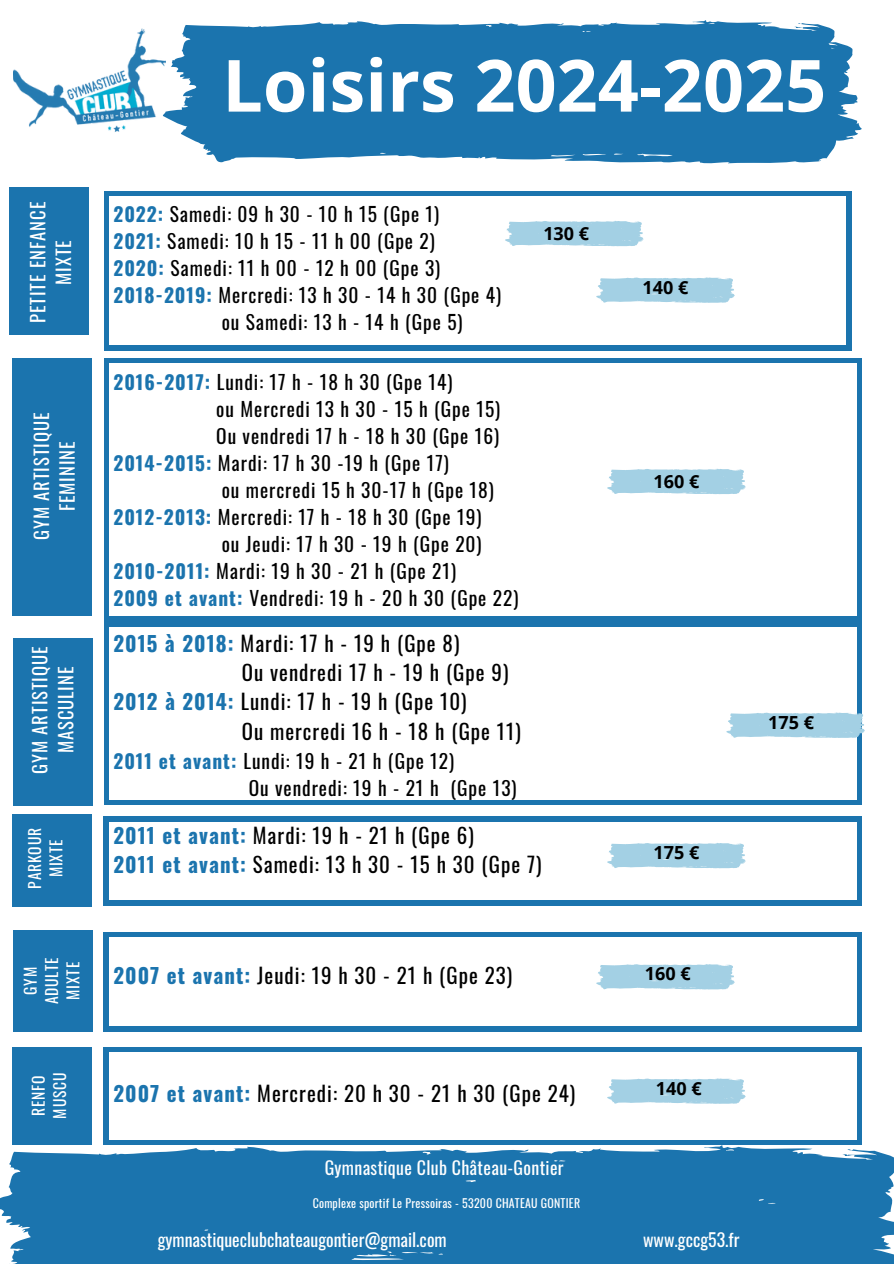
<style>
.page{position:relative;width:894px;height:1264px;background:#fff}
.page>*{position:absolute;margin:0;border:0;box-sizing:border-box;transform-origin:0 0}
.t1{font:700 72px "Open Sans";color:#fff}
.t2{font:57.15px "Oswald";letter-spacing:.05em;color:#fff}
.t3{font:20.85px/29.2px "Oswald";letter-spacing:.05em;color:#000}
.t4{font:19.35px/27px "Oswald";letter-spacing:.05em;color:#000}
.t5{font:18.6px/26px "Oswald";letter-spacing:.05em;color:#fff;text-align:center}
.t6{font:700 18px "Open Sans";color:#000}
.t7{font:17.85px "Oswald";color:#fff}
.t8{font:17.85px "Oswald";letter-spacing:.02em;color:#fff}
.t9{font:15.6px "Oswald";letter-spacing:.05em;color:#fff}
.t10{font:11.85px "Oswald";letter-spacing:.02em;color:#fff}
.s1{font-weight:700;color:#1b74ae}
</style>
<div class="page">
<svg style="left:165px;top:20px;width:670px;height:105px;fill:#1b74ae"></svg>
<div style="left:9px;top:187px;width:80px;height:147px;background:#1b74ae"></div>
<div style="left:104px;top:191px;width:747px;height:159px;background:#1b74ae"></div>
<div style="left:109px;top:196px;width:736px;height:149px;background:#fff"></div>
<svg style="left:0;top:1145px;width:893px;height:118px;background:#2a7db3"></svg>
<img style="left:13px;top:28px;width:152px;height:104px">
<div style="left:12px;top:358px;width:80px;height:257px;background:#1b74ae"></div>
<div style="left:13px;top:930px;width:80px;height:101px;background:#1b74ae"></div>
<div style="left:104px;top:358px;width:757px;height:263px;background:#1b74ae"></div>
<div style="left:109px;top:363px;width:746px;height:253px;background:#fff"></div>
<svg style="left:505px;top:221px;width:138px;height:25px;background:#abd4e6"></svg>
<svg style="left:181px;top:38px;width:680px;height:126px;background:#2a7db3"></svg>
<svg style="left:596px;top:277px;width:138px;height:26px;background:#aed5e7"></svg>
<div style="left:104px;top:621px;width:757px;height:184px;background:#1b74ae"></div>
<div style="left:109px;top:627px;width:746px;height:172px;background:#fff"></div>
<svg style="left:726px;top:712px;width:138px;height:26px;background:#acd4e6"></svg>
<svg style="left:607px;top:468px;width:138px;height:26px;background:#aed5e7"></svg>
<div style="left:13px;top:637px;width:80px;height:168px;background:#1b74ae"></div>
<div style="left:104px;top:816px;width:757px;height:89px;background:#1b74ae"></div>
<div style="left:109px;top:822px;width:746px;height:78px;background:#fff"></div>
<div style="left:12px;top:814px;width:80px;height:93px;background:#1b74ae"></div>
<svg style="left:607px;top:843px;width:138px;height:25px;background:#abd4e6"></svg>
<div style="left:104px;top:932px;width:757px;height:99px;background:#1b74ae"></div>
<div style="left:109px;top:937px;width:746px;height:88px;background:#fff"></div>
<svg style="left:596px;top:964px;width:138px;height:26px;background:#aed5e7"></svg>
<div style="left:12px;top:1046px;width:80px;height:98px;background:#1b74ae"></div>
<div style="left:104px;top:1046px;width:757px;height:98px;background:#1b74ae"></div>
<div style="left:109px;top:1052px;width:746px;height:87px;background:#fff"></div>
<svg style="left:607px;top:1078px;width:138px;height:25px;background:#acd4e6"></svg>
<p class="t2" style="left:271px;top:32px;width:467px">LOISIRS 2023-2024</p>
<h3 class="t1" style="left:222px;top:35px;width:605px">Loisirs 2024-2025</h3>
<h2 class="t5" style="left:24px;top:323px;width:123px;rotate:-90deg">PETITE ENFANCE<br>MIXTE</h2>
<h5 class="t5" style="left:28px;top:540px;width:129px;rotate:-90deg">GYM ARTISTIQUE<br>FEMININE</h5>
<h3 class="t5" style="left:26px;top:773px;width:129px;rotate:-90deg">GYM ARTISTIQUE<br>MASCULINE</h3>
<p class="t9" style="left:23px;top:888px;width:62px;rotate:-90deg">PARKOUR</p>
<p class="t9" style="left:44px;top:877px;width:39px;rotate:-90deg">MIXTE</p>
<h5 class="t9" style="left:18px;top:994px;width:29px;rotate:-90deg">GYM</h5>
<p class="t9" style="left:40px;top:1004px;width:49px;rotate:-90deg">ADULTE</p>
<h4 class="t9" style="left:61px;top:999px;width:39px;rotate:-90deg">MIXTE</h4>
<p class="t4" style="left:113px;top:200px;width:327px"><span class="s1">2022:</span> Samedi: 09 h 30 - 10 h 15 (Gpe 1)</p>
<p class="t4" style="left:113px;top:227px;width:323px"><span class="s1">2021:</span> Samedi: 10 h 15 - 11 h 00 (Gpe 2)</p>
<p class="t4" style="left:113px;top:254px;width:328px"><span class="s1">2020:</span> Samedi: 11 h 00 - 12 h 00 (Gpe 3)</p>
<p class="t4" style="left:113px;top:281px;width:389px"><span class="s1">2018-2019:</span> Mercredi: 13 h 30 - 14 h 30 (Gpe 4)</p>
<p class="t4" style="left:222px;top:308px;width:242px">ou Samedi: 13 h - 14 h (Gpe 5)</p>
<p class="t4" style="left:113px;top:367px;width:340px"><span class="s1">2016-2017:</span> Lundi: 17 h - 18 h 30 (Gpe 14)</p>
<p class="t4" style="left:216px;top:394px;width:285px">ou Mercredi 13 h 30 - 15 h (Gpe 15)</p>
<p class="t4" style="left:216px;top:421px;width:284px">Ou vendredi 17 h - 18 h 30 (Gpe 16)</p>
<p class="t4" style="left:113px;top:448px;width:337px"><span class="s1">2014-2015:</span> Mardi: 17 h 30 -19 h (Gpe 17)</p>
<p class="t4" style="left:222px;top:475px;width:274px">ou mercredi 15 h 30-17 h (Gpe 18)</p>
<p class="t4" style="left:113px;top:502px;width:369px"><span class="s1">2012-2013:</span> Mercredi: 17 h - 18 h 30 (Gpe 19)</p>
<p class="t4" style="left:222px;top:529px;width:261px">ou Jeudi: 17 h 30 - 19 h (Gpe 20)</p>
<p class="t4" style="left:113px;top:556px;width:344px"><span class="s1">2010-2011:</span> Mardi: 19 h 30 - 21 h (Gpe 21)</p>
<p class="t4" style="left:113px;top:583px;width:406px"><span class="s1">2009 et avant:</span> Vendredi: 19 h - 20 h 30 (Gpe 22)</p>
<p class="t3" style="left:113px;top:627px;width:347px"><span class="s1">2015 à 2018:</span> Mardi: 17 h - 19 h (Gpe 8)</p>
<p class="t3" style="left:242px;top:657px;width:268px">Ou vendredi 17 h - 19 h (Gpe 9)</p>
<p class="t3" style="left:113px;top:686px;width:354px"><span class="s1">2012 à 2014:</span> Lundi: 17 h - 19 h (Gpe 10)</p>
<p class="t3" style="left:242px;top:715px;width:281px">Ou mercredi 16 h - 18 h (Gpe 11)</p>
<p class="t4" style="left:249px;top:746px;width:269px;text-indent:-135px"><span class="s1">2011 et avant:</span> Lundi: 19 h - 21 h (Gpe 12)<br>Ou vendredi: 19 h - 21 h (Gpe 13)</p>
<p class="t6" style="left:543px;top:221px;width:47px">130 €</p>
<h3 class="t3" style="left:113px;top:819px;width:429px"><span class="s1">2011 et avant:</span> Mardi: 19 h - 21 h (Gpe 6)<br><span class="s1">2011 et avant:</span> Samedi: 13 h 30 - 15 h 30 (Gpe 7)</h3>
<h5 class="t6" style="left:642px;top:275px;width:47px">140 €</h5>
<h4 class="t6" style="left:653px;top:468px;width:47px">160 €</h4>
<p class="t6" style="left:653px;top:840px;width:47px">175 €</p>
<p class="t3" style="left:113px;top:960px;width:400px"><span class="s1">2007 et avant:</span> Jeudi: 19 h 30 - 21 h (Gpe 23)</p>
<p class="t6" style="left:644px;top:961px;width:47px">160 €</p>
<h5 class="t6" style="left:767px;top:709px;width:47px">175 €</h5>
<p class="t9" style="left:26px;top:1115px;width:42px;rotate:-90deg">RENFO</p>
<p class="t9" style="left:48px;top:1118px;width:47px;rotate:-90deg">MUSCU</p>
<h3 class="t3" style="left:113px;top:1078px;width:463px"><span class="s1">2007 et avant:</span> Mercredi: 20 h 30 - 21 h 30 (Gpe 24)</h3>
<h5 class="t6" style="left:655px;top:1075px;width:47px">140 €</h5>
<h1 class="t8" style="left:324px;top:1153px;width:240px">Gymnastique Club Château-Gontier</h1>
<h4 class="t10" style="left:312px;top:1193px;width:269px">Complexe sportif Le Pressoiras - 53200 CHATEAU GONTIER</h4>
<h3 class="t7" style="left:158px;top:1225px;width:290px">gymnastiqueclubchateaugontier@gmail.com</h3>
<h3 class="t7" style="left:643px;top:1225px;width:98px">www.gccg53.fr</h3>
</div>
